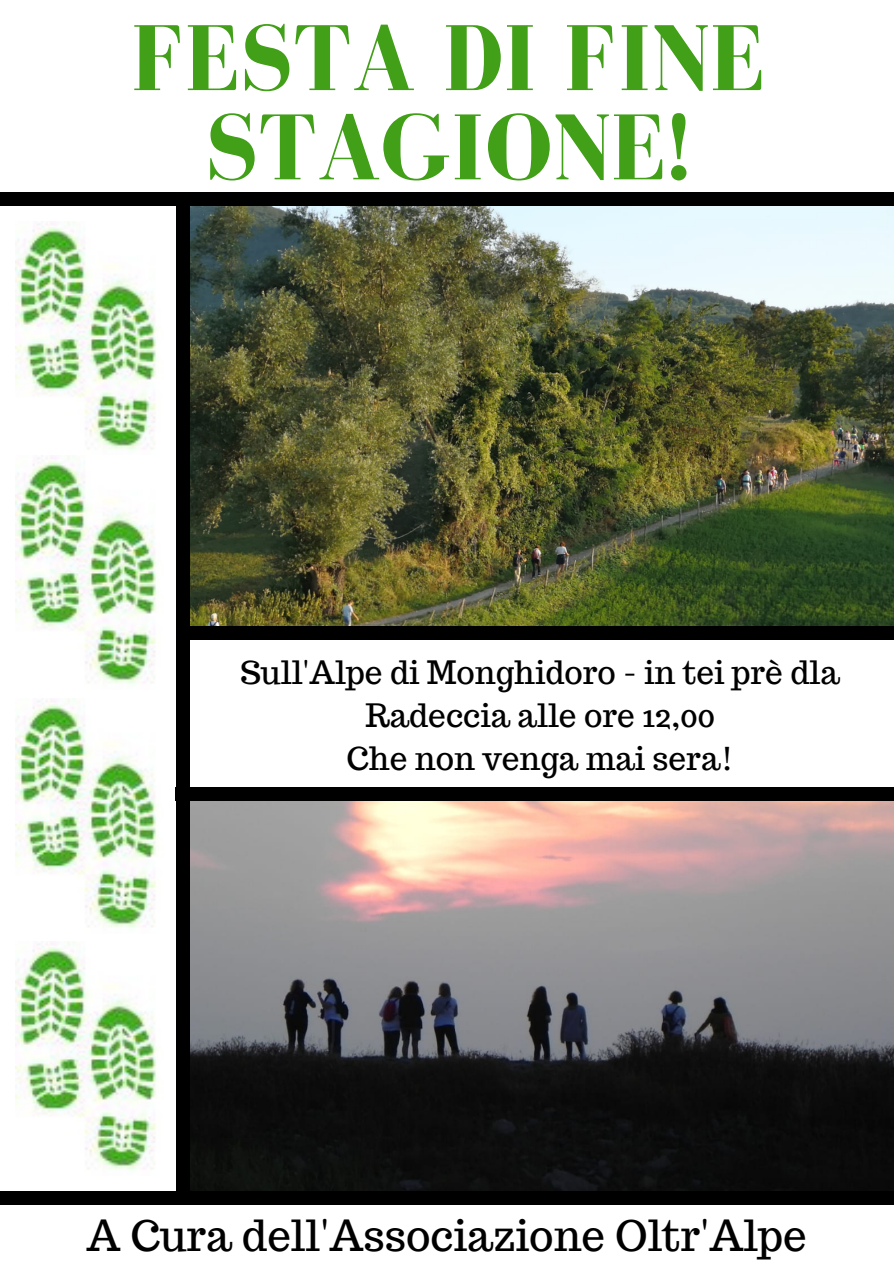
<style>
.page{position:relative;width:894px;height:1264px;background:#fff}
.page>*{position:absolute;margin:0;border:0;box-sizing:border-box;transform-origin:0 0}
.t1{font:700 96.15px/89.2px "Bodoni FLF";color:#419f18;text-align:center}
.t2{font:42px "Trocchi";color:#000}
.t3{font:31.5px/43px "Trocchi";color:#000;text-align:center}
</style>
<div class="page">
<img style="left:190px;top:801px;width:703px;height:390px">
<img style="left:190px;top:206px;width:703px;height:420px">
<div style="left:176px;top:198px;width:14px;height:1001px;background:#000"></div>
<div style="left:0;top:192px;width:893px;height:14px;background:#000"></div>
<div style="left:175px;top:787px;width:718px;height:14px;background:#000"></div>
<div style="left:181px;top:626px;width:712px;height:14px;background:#000"></div>
<img style="left:15px;top:221px;width:141px;height:463px">
<div style="left:0;top:1191px;width:893px;height:13px;background:#000"></div>
<img style="left:15px;top:941px;width:141px;height:229px">
<img style="left:15px;top:698px;width:141px;height:230px">
<h1 class="t1" style="left:131px;top:13px;width:635px">FESTA DI FINE<br>STAGIONE!</h1>
<p class="t3" style="left:240px;top:651px;width:600px">Sull'Alpe di Monghidoro - in tei prè dla<br>Radeccia alle ore 12,00<br>Che non venga mai sera!</p>
<h2 class="t2" style="left:86px;top:1208px;width:721px">A Cura dell'Associazione Oltr'Alpe</h2>
</div>
